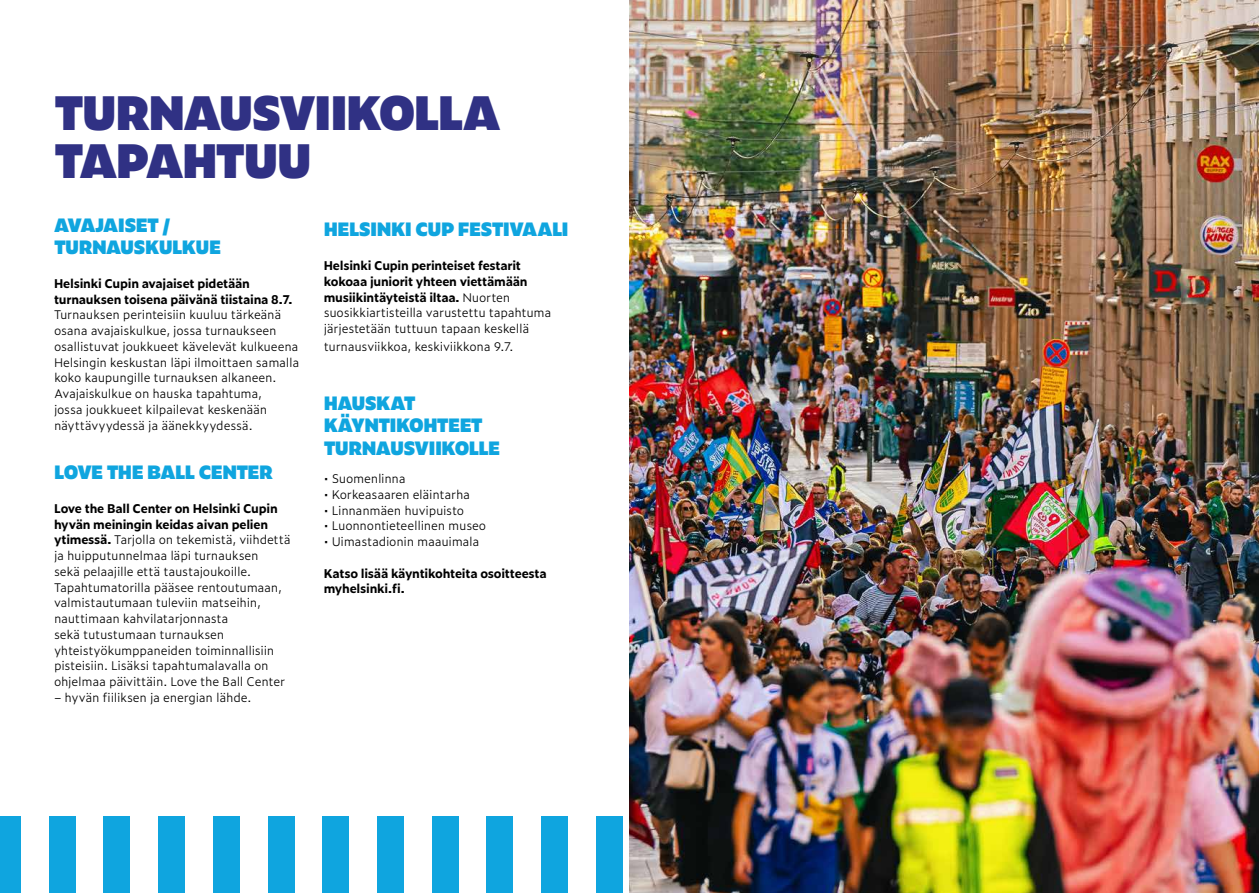
<style>
.page{position:relative;width:1259px;height:893px;background:#fff}
.page>*{position:absolute;margin:0;border:0;box-sizing:border-box;transform-origin:0 0}
.t1{font:900 45px/48px "Zeitung Micro Pro";letter-spacing:-.045em;color:#303184}
.t2{font:900 18px/22.5px "Zeitung Micro Pro";letter-spacing:-.035em;color:#0fa5df}
.t3{font:300 12px/15.8px "Zeitung Micro Pro";letter-spacing:-.025em;color:#000}
.t4{font:700 12px/15.8px "Zeitung Micro Pro";letter-spacing:-.02em;color:#000}
.s1{font-weight:700}
.s2{font-weight:300}
</style>
<div class="page">
<div style="left:323px;top:816px;width:26px;height:77px;background:#0fa5df"></div>
<div style="left:377px;top:816px;width:26px;height:77px;background:#0fa5df"></div>
<div style="left:0;top:816px;width:21px;height:77px;background:#0fa5df"></div>
<div style="left:432px;top:816px;width:26px;height:77px;background:#0fa5df"></div>
<div style="left:49px;top:816px;width:26px;height:77px;background:#0fa5df"></div>
<div style="left:487px;top:816px;width:26px;height:77px;background:#0fa5df"></div>
<div style="left:104px;top:816px;width:26px;height:77px;background:#0fa5df"></div>
<div style="left:541px;top:816px;width:26px;height:77px;background:#0fa5df"></div>
<div style="left:159px;top:816px;width:26px;height:77px;background:#0fa5df"></div>
<div style="left:596px;top:816px;width:26px;height:77px;background:#0fa5df"></div>
<div style="left:213px;top:816px;width:26px;height:77px;background:#0fa5df"></div>
<div style="left:268px;top:816px;width:26px;height:77px;background:#0fa5df"></div>
<img style="left:629px;top:0;width:630px;height:893px">
<h1 class="t1" style="left:54px;top:86px;width:448px">TURNAUSVIIKOLLA<br>TAPAHTUU</h1>
<h2 class="t2" style="left:54px;top:212px;width:169px">AVAJAISET /<br>TURNAUSKULKUE</h2>
<p class="t4" style="left:54px;top:275px;width:240px">Helsinki Cupin avajaiset pidetään turnauksen toisena päivänä tiistaina 8.7.</p>
<p class="t3" style="left:54px;top:307px;width:247px">Turnauksen perinteisiin kuuluu tärkeänä osana avajaiskulkue, jossa turnaukseen osallistuvat joukkueet kävelevät kulkueena Helsingin keskustan läpi ilmoittaen samalla koko kaupungille turnauksen alkaneen.<br>Avajaiskulkue on hauska tapahtuma,<br>jossa joukkueet kilpailevat keskenään näyttävyydessä ja äänekkyydessä.</p>
<h2 class="t2" style="left:54px;top:460px;width:220px">LOVE THE BALL CENTER</h2>
<p class="t3" style="left:54px;top:500px;width:238px"><span class="s1">Love the Ball Center on Helsinki Cupin hyvän meiningin keidas aivan pelien ytimessä.</span> Tarjolla on tekemistä, viihdettä ja huipputunnelmaa läpi turnauksen<br>sekä pelaajille että taustajoukoille.<br>Tapahtumatorilla pääsee rentoutumaan, valmistautumaan tuleviin matseihin, nauttimaan kahvilatarjonnasta<br>sekä tutustumaan turnauksen yhteistyökumppaneiden toiminnallisiin pisteisiin. Lisäksi tapahtumalavalla on ohjelmaa päivittäin. Love the Ball Center</p>
<p class="t3" style="left:54px;top:689px;width:199px">– hyvän fiiliksen ja energian lähde.</p>
<h2 class="t2" style="left:324px;top:217px;width:246px">HELSINKI CUP FESTIVAALI</h2>
<p class="t4" style="left:324px;top:257px;width:229px">Helsinki Cupin perinteiset festarit kokoaa juniorit yhteen viettämään musiikintäyteistä iltaa. <span class="s2">Nuorten suosikkiartisteilla varustettu tapahtuma järjestetään tuttuun tapaan keskellä</span></p>
<p class="t3" style="left:324px;top:338px;width:191px">turnausviikkoa, keskiviikkona 9.7.</p>
<h2 class="t2" style="left:324px;top:390px;width:178px">HAUSKAT<br>KÄYNTIKOHTEET<br>TURNAUSVIIKOLLE</h2>
<p class="t3" style="left:324px;top:470px;width:83px">• Suomenlinna</p>
<p class="t3" style="left:324px;top:486px;width:148px">• Korkeasaaren eläintarha</p>
<p class="t3" style="left:324px;top:502px;width:142px">• Linnanmäen huvipuisto</p>
<p class="t3" style="left:324px;top:517px;width:164px">• Luonnontieteellinen museo</p>
<p class="t3" style="left:324px;top:533px;width:157px">• Uimastadionin maauimala</p>
<p class="t4" style="left:324px;top:565px;width:224px">Katso lisää käyntikohteita osoitteesta myhelsinki.fi.</p>
</div>
